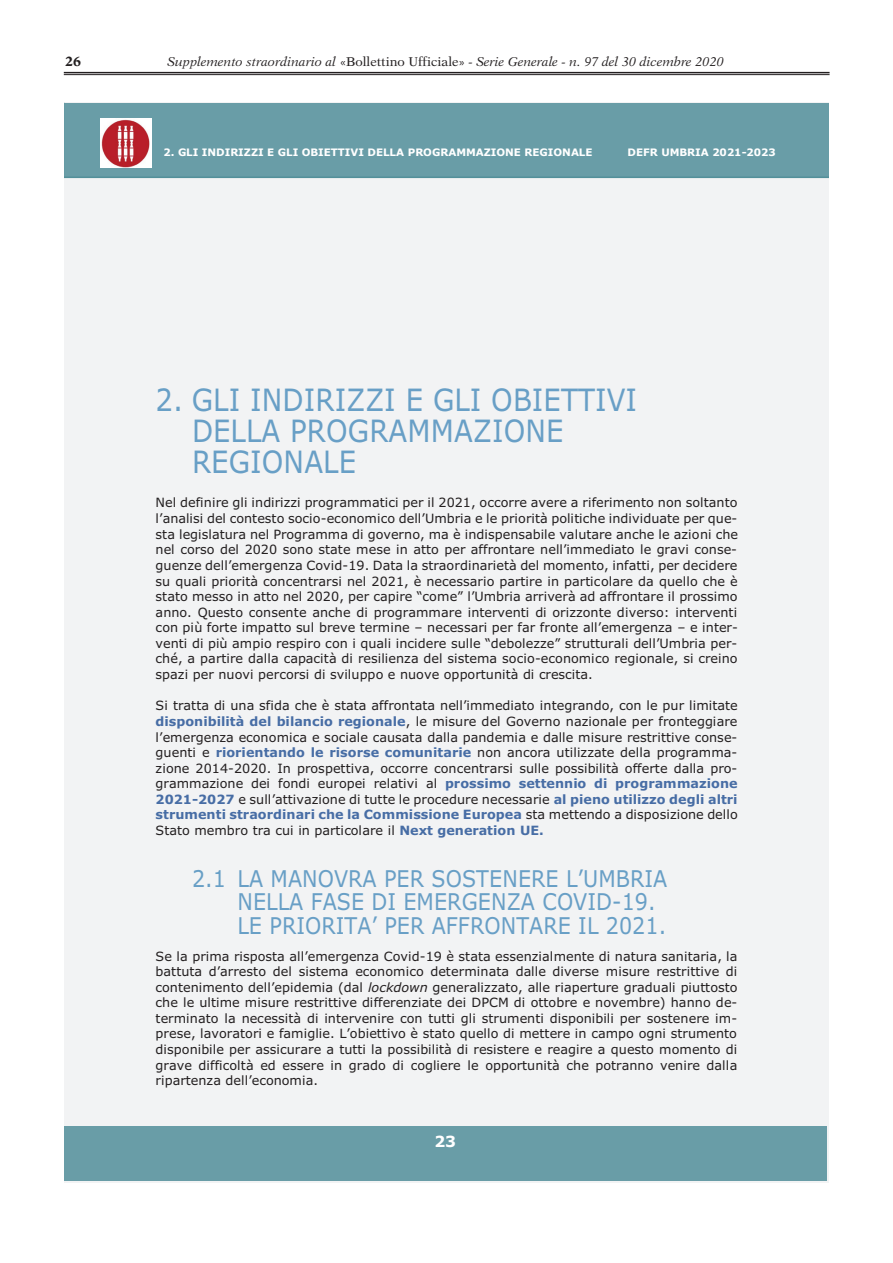
<style>
.page{position:relative;width:893px;height:1263px;background:#fff}
.page>*{position:absolute;margin:0;border:0;box-sizing:border-box;transform-origin:0 0}
.t1{font:30.75px/30.8px "Verdana";letter-spacing:.005em;color:#689fc6;scale:.89 1}
.t2{font:23.1px/23.1px "Verdana";color:#689fc6;scale:.89 1}
.t3{font:700 15.45px "Verdana";color:#fff}
.t4{font:700 13.5px "New Aster LT Std";color:#231f20}
.t5{font:12.75px/15.6px "Verdana";color:#231f20;text-align:justify}
.t6{font:italic 12.75px "New Aster LT Std";color:#231f20}
.t7{font:700 10.35px "Verdana";letter-spacing:-.005em;color:#fff}
.s1{font-style:normal}
.s2{font-weight:700;color:#476da5}
.s3{font-style:italic}
</style>
<div class="page">
<hr style="left:64px;top:72px;width:765px;height:1px;background:#231f20">
<hr style="left:64px;top:74px;width:765px;height:1px;background:#231f20">
<div style="left:65px;top:103px;width:763px;height:1080px;background:#f2f3f4"></div>
<div style="left:65px;top:103px;width:763px;height:75px;background:#699da7"></div>
<img style="left:100px;top:118px;width:51px;height:50px">
<div style="left:65px;top:1126px;width:762px;height:55px;background:#699da7"></div>
<p class="t4" style="left:65px;top:56px;width:18px">26</p>
<p class="t6" style="left:167px;top:54px;width:558px">Supplemento straordinario al <span class="s1">«Bollettino Ufficiale»</span> - Serie Generale - n. 97 del 30 dicembre 2020</p>
<p class="t7" style="left:163px;top:149px;width:430px">2. GLI INDIRIZZI E GLI OBIETTIVI DELLA PROGRAMMAZIONE REGIONALE</p>
<p class="t7" style="left:627px;top:149px;width:150px">DEFR UMBRIA 2021-2023</p>
<h1 class="t1" style="left:192px;top:387px;width:501px;text-indent:-36px">2. GLI INDIRIZZI E GLI OBIETTIVI<br>DELLA PROGRAMMAZIONE<br>REGIONALE</h1>
<p class="t5" style="left:156px;top:496px;width:584px">Nel definire gli indirizzi programmatici per il 2021, occorre avere a riferimento non soltanto l’analisi del contesto socio-economico dell’Umbria e le priorità politiche individuate per que&shy;sta legislatura nel Programma di governo, ma è indispensabile valutare anche le azioni che nel corso del 2020 sono state mese in atto per affrontare nell’immediato le gravi conse&shy;guenze dell’emergenza Covid-19. Data la straordinarietà del momento, infatti, per decidere su quali priorità concentrarsi nel 2021, è necessario partire in particolare da quello che è stato messo in atto nel 2020, per capire “come” l’Umbria arriverà ad affrontare il prossimo anno. Questo consente anche di programmare interventi di orizzonte diverso: interventi con più forte impatto sul breve termine – necessari per far fronte all’emergenza – e inter&shy;venti di più ampio respiro con i quali incidere sulle “debolezze” strutturali dell’Umbria per&shy;ché, a partire dalla capacità di resilienza del sistema socio-economico regionale, si creino spazi per nuovi percorsi di sviluppo e nuove opportunità di crescita.</p>
<p class="t5" style="left:156px;top:699px;width:584px">Si tratta di una sfida che è stata affrontata nell’immediato integrando, con le pur limitate <span class="s2">disponibilità del bilancio regionale</span>, le misure del Governo nazionale per fronteggiare l’emergenza economica e sociale causata dalla pandemia e dalle misure restrittive conse&shy;guenti e <span class="s2">riorientando le risorse comunitarie</span> non ancora utilizzate della programma&shy;zione 2014-2020. In prospettiva, occorre concentrarsi sulle possibilità offerte dalla pro&shy;grammazione dei fondi europei relativi al <span class="s2">prossimo settennio di programmazione 2021-2027</span> e sull’attivazione di tutte le procedure necessarie <span class="s2">al pieno utilizzo degli altri strumenti straordinari che la Commissione Europea</span> sta mettendo a disposizione dello Stato membro tra cui in particolare il <span class="s2">Next generation UE.</span></p>
<h2 class="t2" style="left:237px;top:869px;width:484px;text-indent:-46px">2.1 LA MANOVRA PER SOSTENERE L’UMBRIA<br>NELLA FASE DI EMERGENZA COVID-19.<br>LE PRIORITA’ PER AFFRONTARE IL 2021.</h2>
<p class="t5" style="left:156px;top:949px;width:583px">Se la prima risposta all’emergenza Covid-19 è stata essenzialmente di natura sanitaria, la battuta d’arresto del sistema economico determinata dalle diverse misure restrittive di contenimento dell’epidemia (dal <span class="s3">lockdown</span> generalizzato, alle riaperture graduali piuttosto che le ultime misure restrittive differenziate dei DPCM di ottobre e novembre) hanno de&shy;terminato la necessità di intervenire con tutti gli strumenti disponibili per sostenere im&shy;prese, lavoratori e famiglie. L’obiettivo è stato quello di mettere in campo ogni strumento disponibile per assicurare a tutti la possibilità di resistere e reagire a questo momento di grave difficoltà ed essere in grado di cogliere le opportunità che potranno venire dalla ripartenza dell’economia.</p>
<p class="t3" style="left:434px;top:1135px;width:23px">23</p>
</div>
